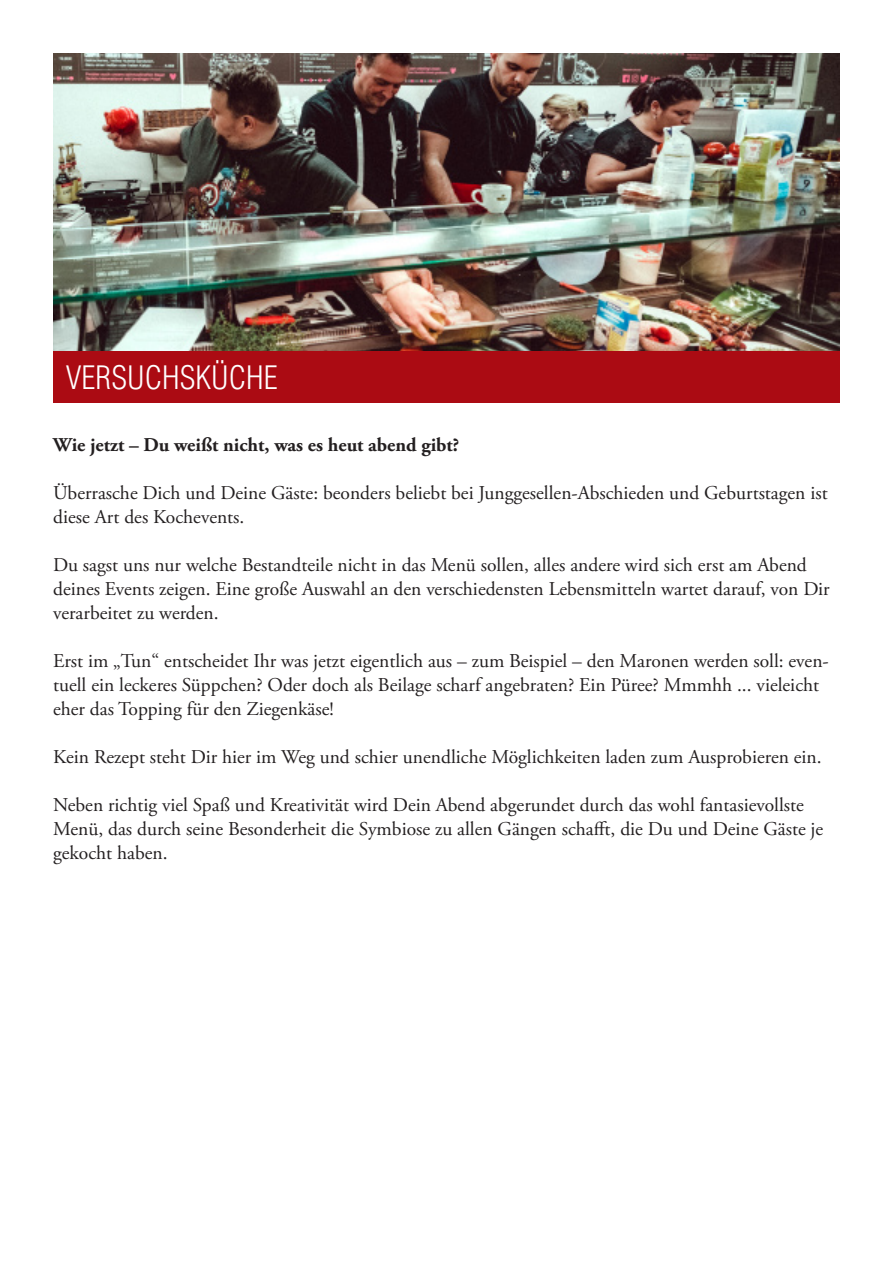
<style>
.page{position:relative;width:893px;height:1263px;background:#fff}
.page>*{position:absolute;margin:0;border:0;box-sizing:border-box;transform-origin:0 0}
.t1{font:300 condensed 31.5px "Helvetica";color:#fff}
.t2{font:19.5px/24px "Adobe Garamond Pro";color:#231f20}
.t3{font:700 19.5px "Adobe Garamond Pro";color:#231f20}
</style>
<div class="page">
<img style="left:53px;top:53px;width:787px;height:298px">
<div style="left:53px;top:351px;width:787px;height:52px;background:#ab0b13"></div>
<h1 class="t1" style="left:66px;top:358px;width:213px">VERSUCHSKÜCHE</h1>
<p class="t3" style="left:53px;top:433px;width:408px">Wie jetzt – Du weißt nicht, was es heut abend gibt?</p>
<p class="t2" style="left:53px;top:481px;width:776px">Überrasche Dich und Deine Gäste: beonders beliebt bei Junggesellen-Abschieden und Geburtstagen ist diese Art des Kochevents.</p>
<p class="t2" style="left:53px;top:553px;width:778px">Du sagst uns nur welche Bestandteile nicht in das Menü sollen, alles andere wird sich erst am Abend deines Events zeigen. Eine große Auswahl an den verschiedensten Lebensmitteln wartet darauf, von Dir verarbeitet zu werden.</p>
<p class="t2" style="left:53px;top:649px;width:777px">Erst im „Tun“ entscheidet Ihr was jetzt eigentlich aus – zum Beispiel – den Maronen werden soll: even&shy;tuell ein leckeres Süppchen? Oder doch als Beilage scharf angebraten? Ein Püree? Mmmhh ... vieleicht eher das Topping für den Ziegenkäse!</p>
<p class="t2" style="left:53px;top:745px;width:770px">Kein Rezept steht Dir hier im Weg und schier unendliche Möglichkeiten laden zum Ausprobieren ein.</p>
<p class="t2" style="left:53px;top:793px;width:772px">Neben richtig viel Spaß und Kreativität wird Dein Abend abgerundet durch das wohl fantasievollste<br>Menü, das durch seine Besonderheit die Symbiose zu allen Gängen schafft, die Du und Deine Gäste je gekocht haben.</p>
</div>
